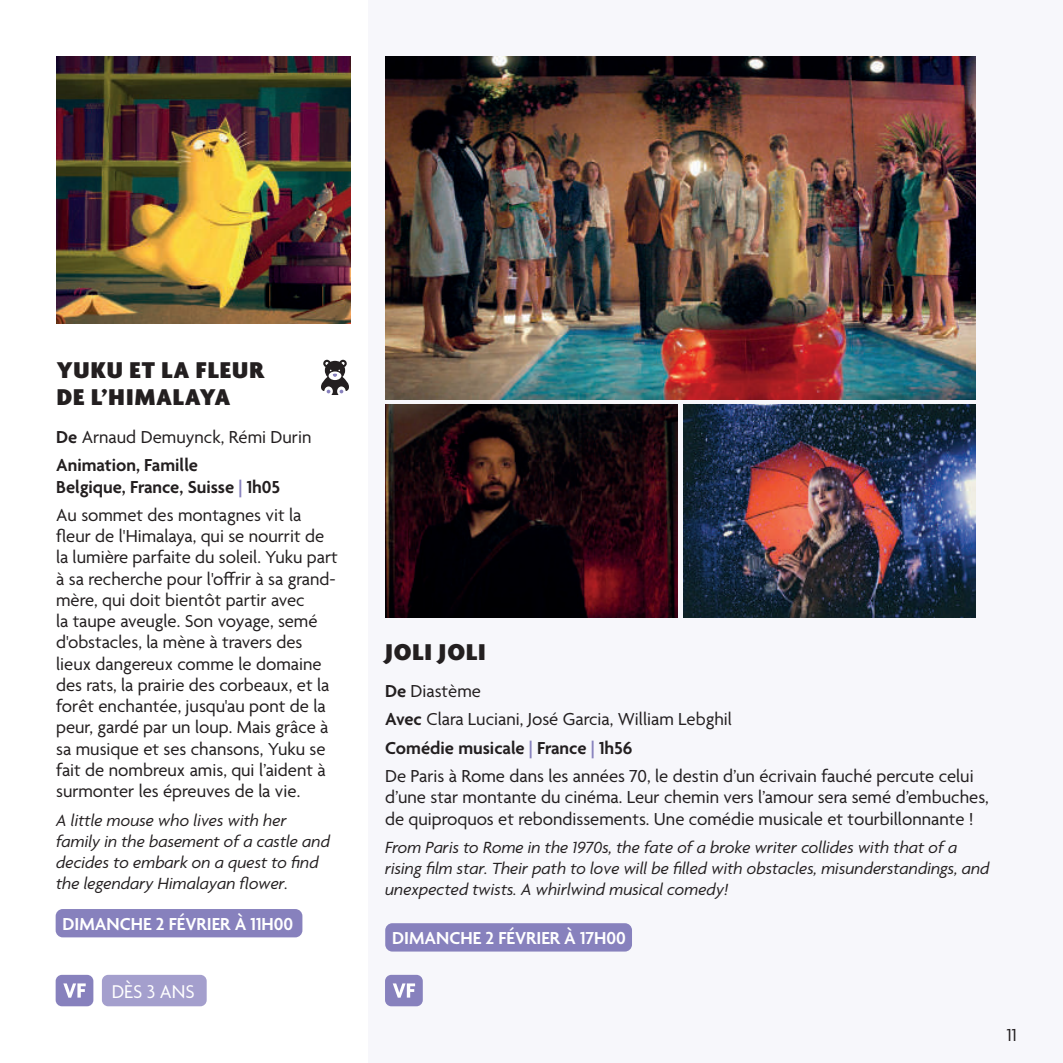
<style>
.page{position:relative;width:1063px;height:1063px;background:#fff}
.page>*{position:absolute;margin:0;border:0;box-sizing:border-box;transform-origin:0 0}
.t1{font:900 condensed 24.75px/27.5px "Agenda";letter-spacing:.035em;color:#231f20;scale:1.17 1}
.t2{font:20px "Agenda";color:#fff}
.t3{font:18.75px/21.2px "Agenda";color:#231f20}
.t4{font:600 18.75px/28.2px "Agenda";color:#231f20}
.t5{font:600 18.75px "Agenda";color:#fff}
.t6{font:italic 17.5px/21.2px "Agenda";color:#231f20}
.s1{font-weight:600}
.s2{color:#8781bd}
.s3{font-weight:400}
.s4{font-weight:600;color:#8781bd}
</style>
<div class="page">
<div style="left:369px;top:0;width:694px;height:1063px;background:#f7f7fb"></div>
<div style="left:56px;top:909px;width:246px;height:28px;background:#8781bd;border-radius:7px"></div>
<div style="left:385px;top:923px;width:247px;height:29px;background:#8781bd;border-radius:7px"></div>
<div style="left:56px;top:975px;width:37px;height:31px;background:#8781bd;border-radius:6px"></div>
<svg style="left:63px;top:983px;width:23px;height:15px"></svg>
<div style="left:385px;top:975px;width:38px;height:31px;background:#8781bd;border-radius:6px"></div>
<svg style="left:393px;top:983px;width:22px;height:15px"></svg>
<div style="left:102px;top:975px;width:105px;height:31px;background:#a49fcd;border-radius:6px"></div>
<svg style="left:321px;top:360px;width:28px;height:35px"></svg>
<img style="left:56px;top:57px;width:294px;height:267px">
<img style="left:684px;top:405px;width:292px;height:212px">
<img style="left:385px;top:57px;width:591px;height:343px">
<img style="left:385px;top:405px;width:292px;height:212px">
<h1 class="t1" style="left:57px;top:358px;width:179px">YUKU ET LA FLEUR<br>DE L’HIMALAYA</h1>
<p class="t3" style="left:56px;top:424px;width:257px;line-height:28.2px"><span class="s1">De</span> Arnaud Demuynck, Rémi Durin<br><span class="s1">Animation, Famille</span></p>
<p class="t4" style="left:56px;top:474px;width:247px">Belgique, France, Suisse <span class="s2">|</span> 1h05<br><span class="s3">Au sommet des montagnes vit la</span></p>
<p class="t3" style="left:56px;top:527px;width:283px">fleur de l'Himalaya, qui se nourrit de la lumière parfaite du soleil. Yuku part à sa recherche pour l'offrir à sa grand&shy;mère, qui doit bientôt partir avec<br>la taupe aveugle. Son voyage, semé d'obstacles, la mène à travers des lieux dangereux comme le domaine des rats, la prairie des corbeaux, et la forêt enchantée, jusqu'au pont de la peur, gardé par un loup. Mais grâce à sa musique et ses chansons, Yuku se fait de nombreux amis, qui l’aident à surmonter les épreuves de la vie.</p>
<p class="t6" style="left:56px;top:809px;width:275px">A little mouse who lives with her family in the basement of a castle and decides to embark on a quest to find the legendary Himalayan flower.</p>
<p class="t5" style="left:62px;top:914px;width:232px">DIMANCHE 2 FÉVRIER À 11H00</p>
<p class="t2" style="left:112px;top:981px;width:85px">DÈS 3 ANS</p>
<h1 class="t1" style="left:385px;top:640px;width:87px">JOLI JOLI</h1>
<p class="t3" style="left:385px;top:678px;width:590px;line-height:28.2px"><span class="s1">De</span> Diastème<br><span class="s1">Avec</span> Clara Luciani, José Garcia, William Lebghil<br><span class="s1">Comédie musicale</span> <span class="s4">|</span> <span class="s1">France</span> <span class="s4">|</span> <span class="s1">1h56<br></span>De Paris à Rome dans les années 70, le destin d’un écrivain fauché percute celui</p>
<p class="t3" style="left:385px;top:788px;width:605px">d’une star montante du cinéma. Leur chemin vers l’amour sera semé d’embuches, de quiproquos et rebondissements. Une comédie musicale et tourbillonnante !</p>
<p class="t6" style="left:385px;top:837px;width:606px">From Paris to Rome in the 1970s, the fate of a broke writer collides with that of a rising film star. Their path to love will be filled with obstacles, misunderstandings, and unexpected twists. A whirlwind musical comedy!</p>
<p class="t5" style="left:392px;top:928px;width:235px">DIMANCHE 2 FÉVRIER À 17H00</p>
<p class="t3" style="left:1007px;top:1026px;width:11px">11</p>
</div>
